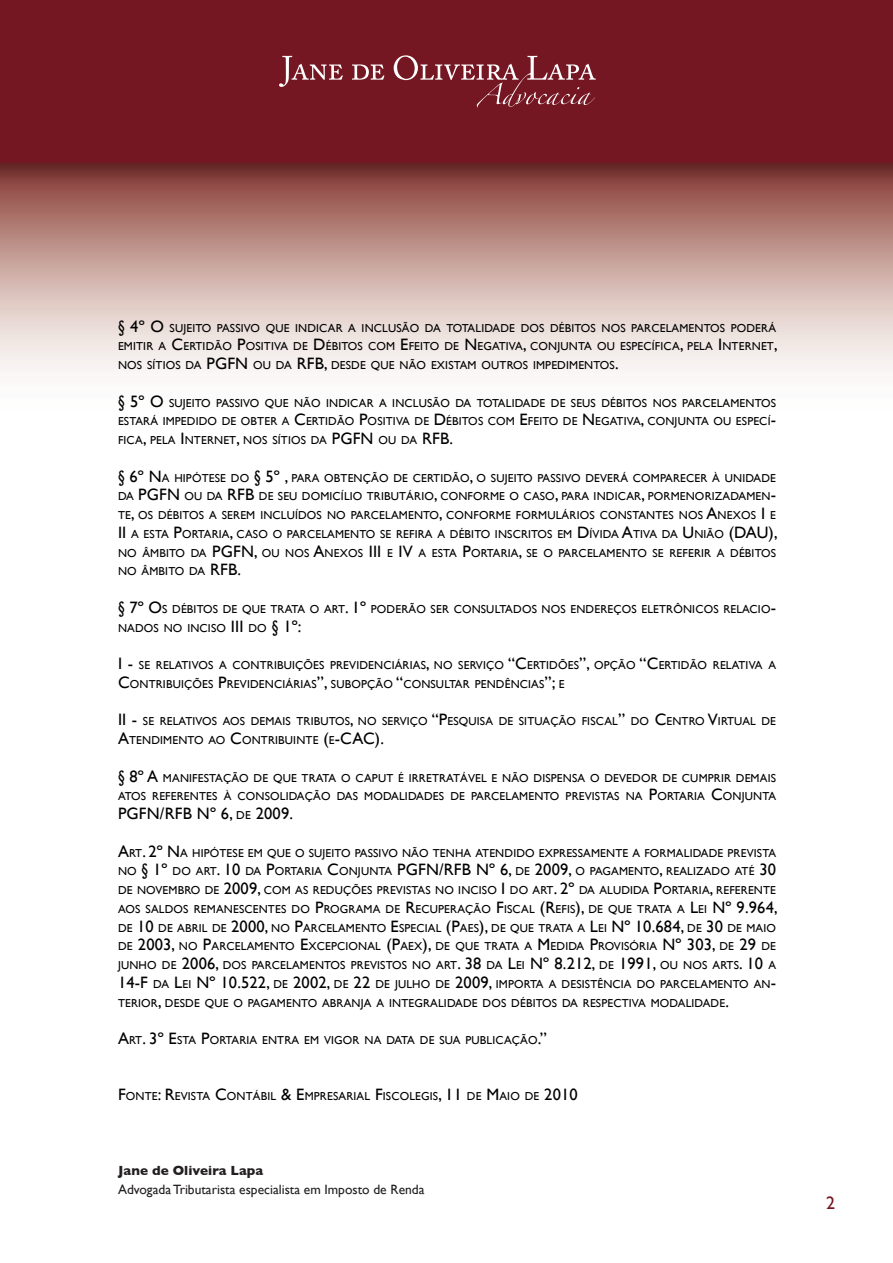
<style>
.page{position:relative;width:893px;height:1263px;background:#fff}
.page>*{position:absolute;margin:0;border:0;box-sizing:border-box;transform-origin:0 0}
.t1{font:18px "Gill Sans";color:#751722}
.t2{font:16.5px "Gill Sans";letter-spacing:.01em;color:#000}
.t3{font:13.5px/18.8px "Gill Sans";color:#231f20}
.t4{font:11.55px/18.8px "Gill Sans";letter-spacing:.015em;color:#000}
.s1{font-size:16.5px}
.s2{font-size:11.55px}
.s3{font-weight:700}
</style>
<div class="page">
<svg style="left:0;top:195px;width:893px;height:178px;background:#d1b3ac"></svg>
<img style="left:0;top:162px;width:893px;height:33px">
<div style="left:0;top:0;width:893px;height:162px;background:#751722"></div>
<svg style="left:279px;top:56px;width:64px;height:31px"></svg>
<svg style="left:352px;top:64px;width:32px;height:16px"></svg>
<svg style="left:394px;top:55px;width:202px;height:53px"></svg>
<p class="t4" style="left:118px;top:318px;width:661px"><span class="s1">§ 4º O</span> SUJEITO PASSIVO QUE INDICAR A INCLUSÃO DA TOTALIDADE DOS DÉBITOS NOS PARCELAMENTOS PODERÁ<br>EMITIR A <span class="s1">C</span>ERTIDÃO <span class="s1">P</span>OSITIVA DE <span class="s1">D</span> ÉBITOS COM <span class="s1">E</span>FEITO DE <span class="s1">N</span> EGATIVA<span class="s1">,</span> CONJUNTA OU ESPECÍFICA<span class="s1">,</span> PELA <span class="s1">I</span> NTERNET<span class="s1">,<br></span>NOS SÍTIOS DA <span class="s1">PGFN</span> OU DA <span class="s1">RFB,</span> DESDE QUE NÃO EXISTAM OUTROS IMPEDIMENTOS<span class="s1">.</span></p>
<p class="t4" style="left:118px;top:393px;width:659px;text-align:justify"><span class="s1">§ 5º O</span> SUJEITO PASSIVO QUE NÃO INDICAR A INCLUSÃO DA TOTALIDADE DE SEUS DÉBITOS NOS PARCELAMENTOS ESTARÁ IMPEDIDO DE OBTER A <span class="s1">C</span>ERTIDÃO <span class="s1">P</span>OSITIVA DE <span class="s1">D</span> ÉBITOS COM <span class="s1">E</span>FEITO DE <span class="s1">N</span> EGATIVA<span class="s1">,</span> CONJUNTA OU ESPECÍ<span class="s1">-</span>FICA<span class="s1">,</span> PELA <span class="s1">I</span> NTERNET<span class="s1">,</span> NOS SÍTIOS DA <span class="s1">PGFN</span> OU DA <span class="s1">RFB.</span></p>
<p class="t4" style="left:118px;top:468px;width:659px"><span class="s1">§ 6º N</span>A HIPÓTESE DO <span class="s1">§ 5º ,</span> PARA OBTENÇÃO DE CERTIDÃO<span class="s1">,</span> O SUJEITO PASSIVO DEVERÁ COMPARECER À UNIDADE</p>
<p class="t2" style="left:118px;top:485px;width:119px"><span class="s2">DA</span> PGFN <span class="s2">OU DA</span> RFB</p>
<p class="t4" style="left:118px;top:487px;width:659px;text-align:justify;text-indent:141px">DE SEU DOMICÍLIO TRIBUTÁRIO<span class="s1">,</span> CONFORME O CASO<span class="s1">,</span> PARA INDICAR<span class="s1">,</span> PORMENORIZADAMEN<span class="s1">-</span>TE<span class="s1">,</span> OS DÉBITOS A SEREM INCLUÍDOS NO PARCELAMENTO<span class="s1">,</span> CONFORME FORMULÁRIOS CONSTANTES NOS <span class="s1">A</span>NEXOS <span class="s1">I</span> E <span class="s1">II</span> A ESTA <span class="s1">P</span>ORTARIA<span class="s1">,</span> CASO O PARCELAMENTO SE REFIRA A DÉBITO INSCRITOS EM <span class="s1">D</span> ÍVIDA <span class="s1">A</span>TIVA DA <span class="s1">U</span> NIÃO <span class="s1">(DAU</span></p>
<p class="t2" style="left:769px;top:523px;width:11px">),</p>
<p class="t4" style="left:118px;top:543px;width:659px">NO ÂMBITO DA <span class="s1">PGFN,</span> OU NOS <span class="s1">A</span>NEXOS <span class="s1">III</span> E <span class="s1">IV</span> A ESTA <span class="s1">P</span>ORTARIA<span class="s1">,</span> SE O PARCELAMENTO SE REFERIR A DÉBITOS<br>NO ÂMBITO DA <span class="s1">RFB.</span></p>
<p class="t4" style="left:118px;top:599px;width:659px"><span class="s1">§ 7º O</span>S DÉBITOS DE QUE TRATA O ART<span class="s1">. 1º</span> PODERÃO SER CONSULTADOS NOS ENDEREÇOS ELETRÔNICOS RELACIO<span class="s1">-<br></span>NADOS NO INCISO <span class="s1">III</span> DO <span class="s1">§ 1º:</span></p>
<p class="t4" style="left:118px;top:656px;width:659px"><span class="s1">I -</span> SE RELATIVOS A CONTRIBUIÇÕES PREVIDENCIÁRIAS<span class="s1">,</span> NO SERVIÇO <span class="s1">“C</span>ERTIDÕES<span class="s1">”,</span> OPÇÃO <span class="s1">“C</span>ERTIDÃO RELATIVA A<br><span class="s1">C</span>ONTRIBUIÇÕES <span class="s1">P</span>REVIDENCIÁRIAS<span class="s1">”,</span> SUBOPÇÃO <span class="s1">“</span>CONSULTAR PENDÊNCIAS<span class="s1">”;</span> E</p>
<p class="t4" style="left:118px;top:712px;width:659px"><span class="s1">II -</span> SE RELATIVOS AOS DEMAIS TRIBUTOS<span class="s1">,</span> NO SERVIÇO <span class="s1">“P</span>ESQUISA DE SITUAÇÃO FISCAL<span class="s1">”</span> DO <span class="s1">C</span>ENTRO <span class="s1">V</span>IRTUAL DE<br><span class="s1">A</span>TENDIMENTO AO <span class="s1">C</span>ONTRIBUINTE <span class="s1">(</span>E<span class="s1">-CAC</span></p>
<p class="t2" style="left:375px;top:729px;width:11px">).</p>
<p class="t4" style="left:118px;top:768px;width:659px"><span class="s1">§ 8º A</span> MANIFESTAÇÃO DE QUE TRATA O CAPUT É IRRETRATÁVEL E NÃO DISPENSA O DEVEDOR DE CUMPRIR DEMAIS<br>ATOS REFERENTES À CONSOLIDAÇÃO DAS MODALIDADES DE PARCELAMENTO PREVISTAS NA <span class="s1">P</span>ORTARIA <span class="s1">C</span>ONJUNTA</p>
<p class="t2" style="left:118px;top:804px;width:57px">PGFN/RFB</p>
<p class="t2" style="left:197px;top:804px;width:98px">Nº 6, <span class="s2">DE</span> 2009.</p>
<p class="t4" style="left:118px;top:843px;width:659px"><span class="s1">A</span>RT<span class="s1">. 2º N</span>A HIPÓTESE EM QUE O SUJEITO PASSIVO NÃO TENHA ATENDIDO EXPRESSAMENTE A FORMALIDADE PREVISTA<br>NO <span class="s1">§ 1º</span> DO ART<span class="s1">. 10</span> DA <span class="s1">P</span>ORTARIA <span class="s1">C</span>ONJUNTA <span class="s1">PGFN/RFB</span></p>
<p class="t4" style="left:118px;top:862px;width:661px;text-indent:358px"><span class="s1">Nº 6,</span> DE <span class="s1">2009,</span> O PAGAMENTO<span class="s1">,</span> REALIZADO ATÉ <span class="s1">30<br></span>DE NOVEMBRO DE <span class="s1">2009,</span> COM AS REDUÇÕES PREVISTAS NO INCISO <span class="s1">I</span> DO ART<span class="s1">. 2º</span> DA ALUDIDA <span class="s1">P</span>ORTARIA<span class="s1">,</span> REFERENTE AOS SALDOS REMANESCENTES DO <span class="s1">P</span>ROGRAMA DE <span class="s1">R</span>ECUPERAÇÃO <span class="s1">F</span>ISCAL <span class="s1">(R</span>EFIS<span class="s1">),</span> DE QUE TRATA A <span class="s1">L</span>EI <span class="s1">Nº 9.964, </span>DE <span class="s1">10</span> DE ABRIL DE <span class="s1">2000,</span> NO <span class="s1">P</span>ARCELAMENTO <span class="s1">E</span>SPECIAL <span class="s1">(P</span>AES<span class="s1">),</span> DE QUE TRATA A <span class="s1">L</span>EI <span class="s1">Nº 10.684,</span> DE <span class="s1">30</span> DE MAIO DE <span class="s1">2003,</span> NO <span class="s1">P</span>ARCELAMENTO <span class="s1">E</span>XCEPCIONAL <span class="s1">(P</span>AEX<span class="s1">),</span> DE QUE TRATA A <span class="s1">M</span> EDIDA <span class="s1">P</span>ROVISÓRIA <span class="s1">Nº 303,</span> DE <span class="s1">29</span> DE JUNHO DE <span class="s1">2006,</span> DOS PARCELAMENTOS PREVISTOS NO ART<span class="s1">. 38</span> DA <span class="s1">L</span>EI <span class="s1">Nº 8.212,</span> DE <span class="s1">1991,</span> OU NOS ARTS<span class="s1">. 10</span> A <span class="s1">14-F</span> DA <span class="s1">L</span>EI <span class="s1">Nº 10.522,</span> DE <span class="s1">2002,</span> DE <span class="s1">22</span> DE JULHO DE <span class="s1">2009,</span> IMPORTA A DESISTÊNCIA DO PARCELAMENTO AN<span class="s1">-</span>TERIOR<span class="s1">,</span> DESDE QUE O PAGAMENTO ABRANJA A INTEGRALIDADE DOS DÉBITOS DA RESPECTIVA MODALIDADE<span class="s1">.</span></p>
<p class="t4" style="left:118px;top:1031px;width:430px"><span class="s1">A</span>RT<span class="s1">. 3º E</span>STA <span class="s1">P</span>ORTARIA ENTRA EM VIGOR NA DATA DE SUA PUBLICAÇÃO<span class="s1">.”</span></p>
<p class="t4" style="left:118px;top:1087px;width:461px"><span class="s1">F</span>ONTE<span class="s1">: R</span>EVISTA <span class="s1">C</span>ONTÁBIL <span class="s1">&amp; E</span>MPRESARIAL <span class="s1">F</span>ISCOLEGIS<span class="s1">, 11</span> DE <span class="s1">M</span>AIO DE <span class="s1">2010</span></p>
<p class="t3" style="left:118px;top:1161px;width:308px"><span class="s3">Jane de Oliveira Lapa<br></span>Advogada Tributarista especialista em Imposto de Renda</p>
<h1 class="t1" style="left:826px;top:1192px;width:10px">2</h1>
</div>
